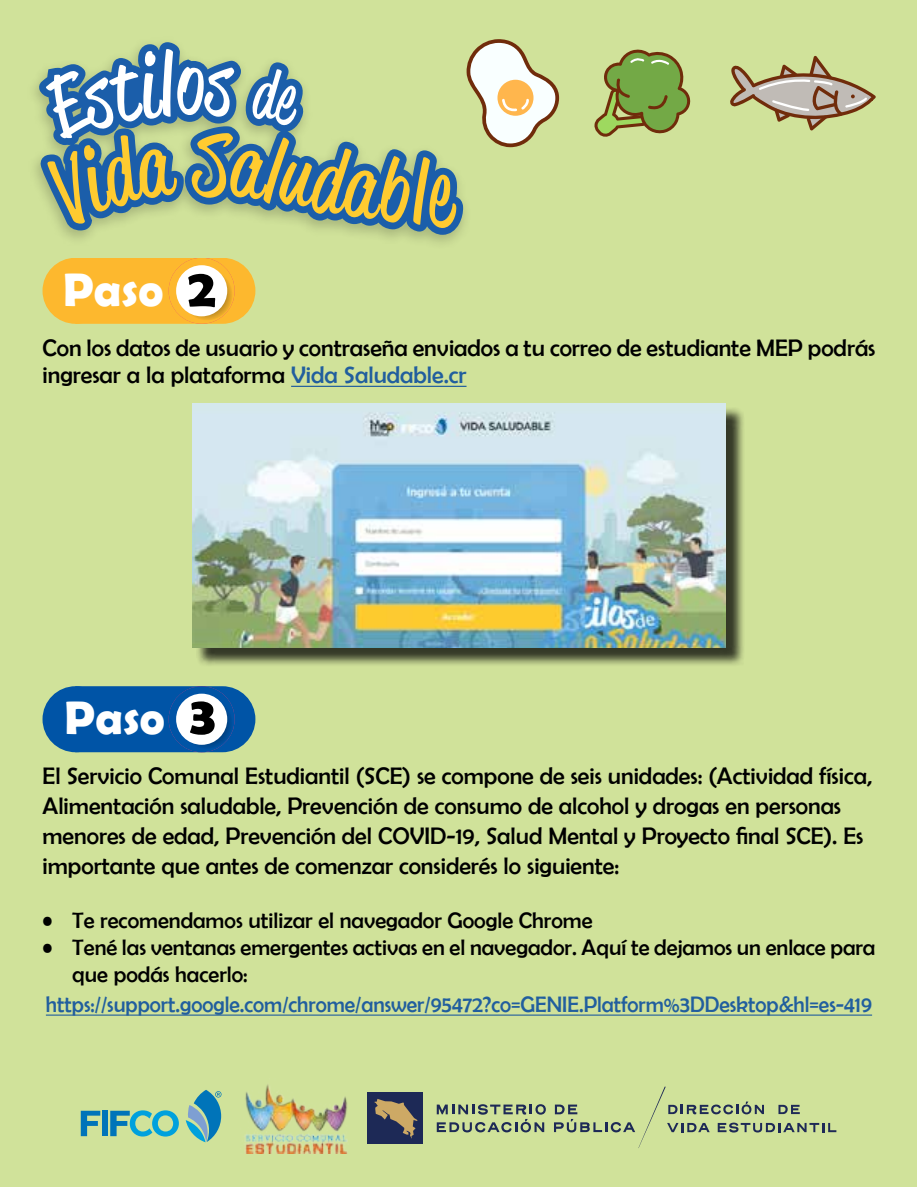
<style>
.page{position:relative;width:918px;height:1188px;background:#fff}
.page>*{position:absolute;margin:0;border:0;box-sizing:border-box;transform-origin:0 0}
.t1{font:700 47.25px "Berlin Sans FB Demi";color:#fff}
.t2{font:24px/30px "Berlin Sans FB";color:#000}
.t3{font:22.5px/27px "Berlin Sans FB";color:#000}
.t4{font:22.5px "Berlin Sans FB";color:#215e9e;scale:.96 1}
.s1{font-size:54px;color:#000}
.s2{color:#215e9e}
</style>
<div class="page">
<div style="left:0;top:0;width:916px;height:1186px;background:#d0e29a"></div>
<svg style="left:515px;top:43px;width:44px;height:104px"></svg>
<svg style="left:730px;top:56px;width:146px;height:74px"></svg>
<svg style="left:594px;top:49px;width:97px;height:88px"></svg>
<svg style="left:186px;top:1090px;width:36px;height:52px"></svg>
<svg style="left:81px;top:1111px;width:19px;height:25px"></svg>
<div style="left:102px;top:1111px;width:6px;height:25px;background:#0074b9"></div>
<svg style="left:110px;top:1110px;width:69px;height:27px"></svg>
<img style="left:244px;top:1084px;width:104px;height:69px">
<div style="left:367px;top:1092px;width:55px;height:52px;background:#1d2956"></div>
<svg style="left:375px;top:1099px;width:43px;height:40px"></svg>
<svg style="left:437px;top:1104px;width:109px;height:28px"></svg>
<svg style="left:554px;top:1086px;width:282px;height:62px"></svg>
<img style="left:34px;top:39px;width:481px;height:255px">
<svg style="left:185px;top:62px;width:278px;height:173px"></svg>
<svg style="left:39px;top:42px;width:418px;height:188px"></svg>
<svg style="left:82px;top:686px;width:173px;height:66px"></svg>
<div style="left:43px;top:686px;width:66px;height:66px;background:#0054a6;border-radius:50%"></div>
<div style="left:169px;top:686px;width:66px;height:66px;background:#0054a6;border-radius:50%"></div>
<svg style="left:181px;top:698px;width:51px;height:51px"></svg>
<div style="left:176px;top:694px;width:51px;height:51px;background:#fff;border-radius:50%"></div>
<hr style="left:291px;top:386px;width:176px;height:1px;background:#215e9e">
<div style="left:196px;top:407px;width:549px;height:260px;background:#000;opacity:.75"></div>
<img style="left:192px;top:403px;width:534px;height:244px">
<svg style="left:82px;top:258px;width:173px;height:66px"></svg>
<div style="left:43px;top:258px;width:66px;height:66px;background:#fdb82e;border-radius:50%"></div>
<div style="left:169px;top:258px;width:66px;height:66px;background:#fdb82e;border-radius:50%"></div>
<svg style="left:181px;top:269px;width:51px;height:51px"></svg>
<div style="left:176px;top:265px;width:51px;height:51px;background:#fff;border-radius:50%"></div>
<hr style="left:46px;top:1015px;width:826px;height:1px;background:#215e9e">
<h1 class="t1" style="left:63px;top:263px;width:154px">Paso <span class="s1">2</span></h1>
<p class="t2" style="left:43px;top:334px;width:834px;line-height:27px">Con los datos de usuario y contraseña enviados a tu correo de estudiante MEP podrás ingresar a la plataforma <span class="s2">Vida Saludable.cr</span></p>
<h1 class="t1" style="left:65px;top:690px;width:152px">Paso <span class="s1">3</span></h1>
<p class="t2" style="left:43px;top:761px;width:831px">El Servicio Comunal Estudiantil (SCE) se compone de seis unidades: (Actividad física, Alimentación saludable, Prevención de consumo de alcohol y drogas en personas menores de edad, Prevención del COVID-19, Salud Mental y Proyecto final SCE). Es importante que antes de comenzar considerés lo siguiente:</p>
<p class="t3" style="left:43px;top:907px;width:552px">• Te recomendamos utilizar el navegador Google Chrome</p>
<p class="t3" style="left:72px;top:934px;width:805px;text-indent:-30px">• Tené las ventanas emergentes activas en el navegador. Aquí te dejamos un enlace para que podás hacerlo:</p>
<p class="t4" style="left:46px;top:992px;width:862px">https://support.google.com/chrome/answer/95472?co=GENIE.Platform%3DDesktop&amp;hl=es-419</p>
</div>
